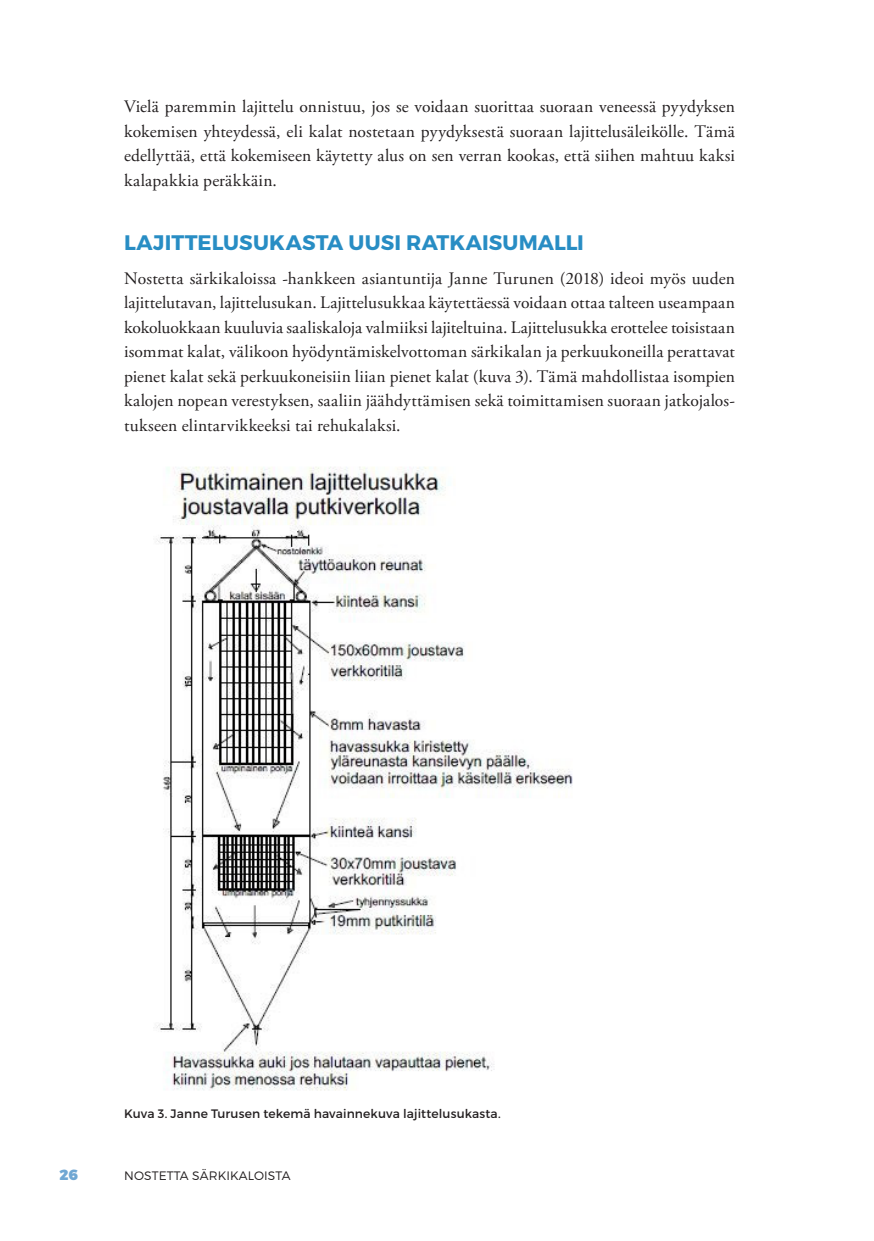
<style>
.page{position:relative;width:874px;height:1241px;background:#fff}
.page>*{position:absolute;margin:0;border:0;box-sizing:border-box;transform-origin:0 0}
.t1{font:700 21px "Montserrat";letter-spacing:.01em;color:#288dc4}
.t2{font:17.5px/24.5px "Adobe Garamond Pro";letter-spacing:.015em;color:#231f20;text-align:justify}
.t3{font:900 14.7px "Montserrat";color:#70a7d3}
.t4{font:12.25px "Montserrat";letter-spacing:.01em;color:#231f20}
.t5{font:300 12.25px "Montserrat";letter-spacing:.01em;color:#231f20}
</style>
<div class="page">
<img style="left:156px;top:466px;width:417px;height:625px">
<p class="t2" style="left:124px;top:95px;width:612px">Vielä paremmin lajittelu onnistuu, jos se voidaan suorittaa suoraan veneessä pyydyksen kokemisen yhteydessä, eli kalat nostetaan pyydyksestä suoraan lajittelusäleikölle. Tämä edellyttää, että kokemiseen käytetty alus on sen verran kookas, että siihen mahtuu kaksi kalapakkia peräkkäin.</p>
<p class="t1" style="left:124px;top:229px;width:461px">LAJITTELUSUKASTA UUSI RATKAISUMALLI</p>
<p class="t2" style="left:124px;top:266px;width:612px">Nostetta särkikaloissa -hankkeen asiantuntija Janne Turunen (2018) ideoi myös uuden lajittelutavan, lajittelusukan. Lajittelusukkaa käytettäessä voidaan ottaa talteen useampaan kokoluokkaan kuuluvia saaliskaloja valmiiksi lajiteltuina. Lajittelusukka erottelee toisistaan isommat kalat, välikoon hyödyntämiskelvottoman särkikalan ja perkuukoneilla perattavat pienet kalat sekä perkuukoneisiin liian pienet kalat (kuva 3). Tämä mahdollistaa isompien kalojen nopean verestyksen, saaliin jäähdyttämisen sekä toimittamisen suoraan jatkojalos&shy;tukseen elintarvikkeeksi tai rehukalaksi.</p>
<p class="t4" style="left:124px;top:1106px;width:378px">Kuva 3. Janne Turusen tekemä havainnekuva lajittelusukasta.</p>
<p class="t3" style="left:60px;top:1165px;width:20px">26</p>
<p class="t5" style="left:124px;top:1167px;width:168px">NOSTETTA SÄRKIKALOISTA</p>
</div>
